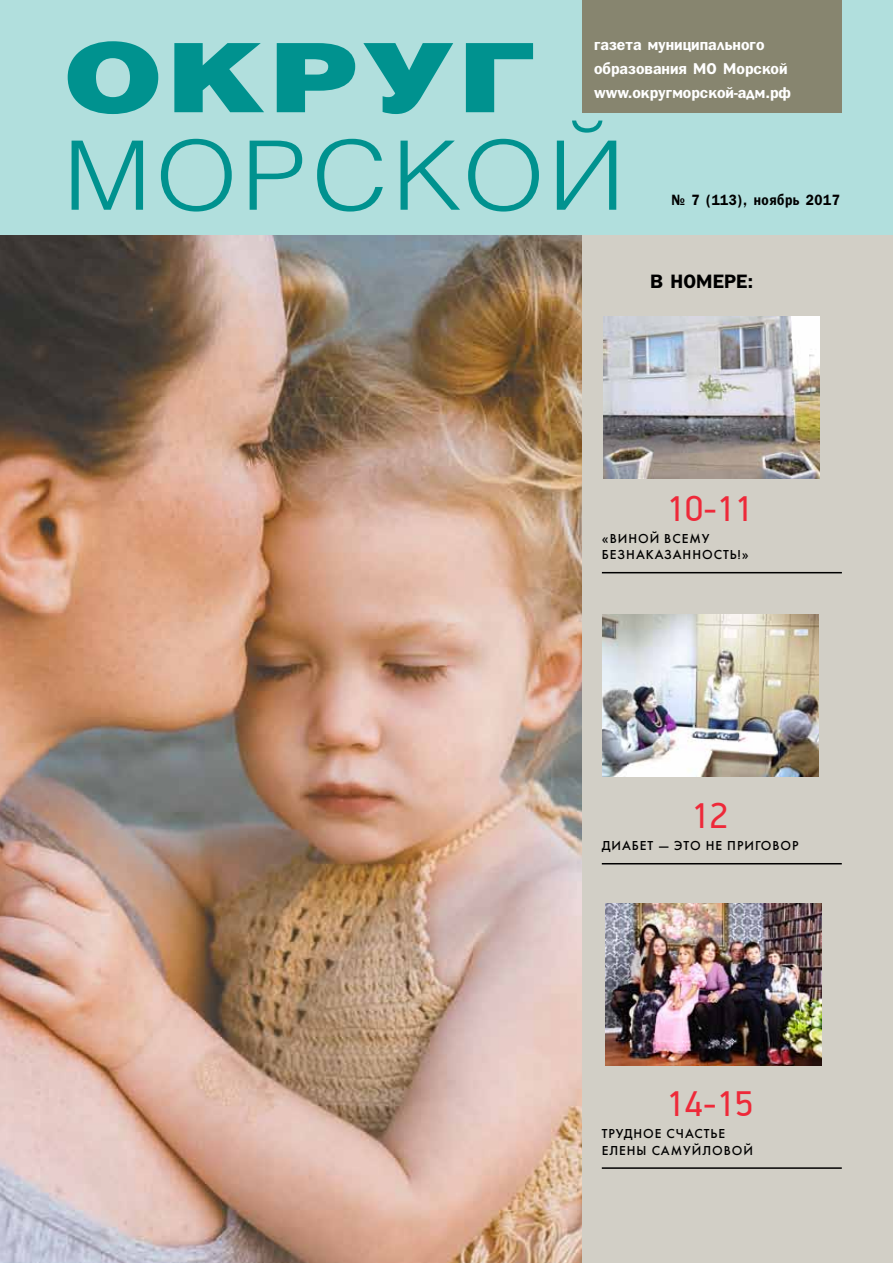
<style>
.page{position:relative;width:893px;height:1263px;background:#fff}
.page>*{position:absolute;margin:0;border:0;box-sizing:border-box;transform-origin:0 0}
.t1{font:300 96px "Helios";color:#00928f;scale:1.1 1}
.t2{font:900 96px "Helios";letter-spacing:.025em;color:#00928f;scale:1.25 1}
.t3{font:36px "PF Din Display Pro";color:#ee2939}
.t4{font:700 19.5px "Bloknot C";color:#000}
.t5{font:700 15.75px/24px "Bloknot C";color:#fff}
.t6{font:700 15px "Bloknot C";letter-spacing:.04em;color:#000;scale:.9 1}
.t7{font:13.5px/16.5px "Futura Medium C";letter-spacing:.07em;color:#000}
</style>
<div class="page">
<img style="left:0;top:234px;width:582px;height:1029px">
<div style="left:582px;top:227px;width:311px;height:1036px;background:#d2cfc6"></div>
<hr style="left:602px;top:572px;width:240px;height:1px;background:#000">
<hr style="left:602px;top:863px;width:240px;height:1px;background:#000">
<hr style="left:602px;top:1167px;width:240px;height:2px;background:#000">
<div style="left:0;top:0;width:893px;height:234px;background:#b1dfdd"></div>
<div style="left:582px;top:0;width:260px;height:112px;background:#87856f"></div>
<img style="left:603px;top:614px;width:215px;height:162px">
<img style="left:606px;top:903px;width:216px;height:162px">
<img style="left:604px;top:316px;width:215px;height:162px">
<h1 class="t2" style="left:63px;top:17px;width:381px">округ</h1>
<p class="t5" style="left:594px;top:32px;width:195px">газета муниципального образования МО Морской</p>
<p class="t5" style="left:594px;top:80px;width:198px">www.округморской-адм.рф</p>
<h1 class="t1" style="left:63px;top:118px;width:512px">морской</h1>
<p class="t6" style="left:671px;top:191px;width:189px">№ 7 (113), ноябрь 2017</p>
<h3 class="t4" style="left:650px;top:270px;width:105px">в номере:</h3>
<h2 class="t3" style="left:667px;top:487px;width:88px">10-11</h2>
<p class="t7" style="left:602px;top:530px;width:148px">«Виной всему безнаказанность!»</p>
<h2 class="t3" style="left:692px;top:795px;width:37px">12</h2>
<p class="t7" style="left:602px;top:837px;width:198px">Диабет — это не приговор</p>
<h2 class="t3" style="left:667px;top:1083px;width:88px">14-15</h2>
<p class="t7" style="left:602px;top:1125px;width:153px">Трудное счастье<br>Елены Самуйловой</p>
</div>
